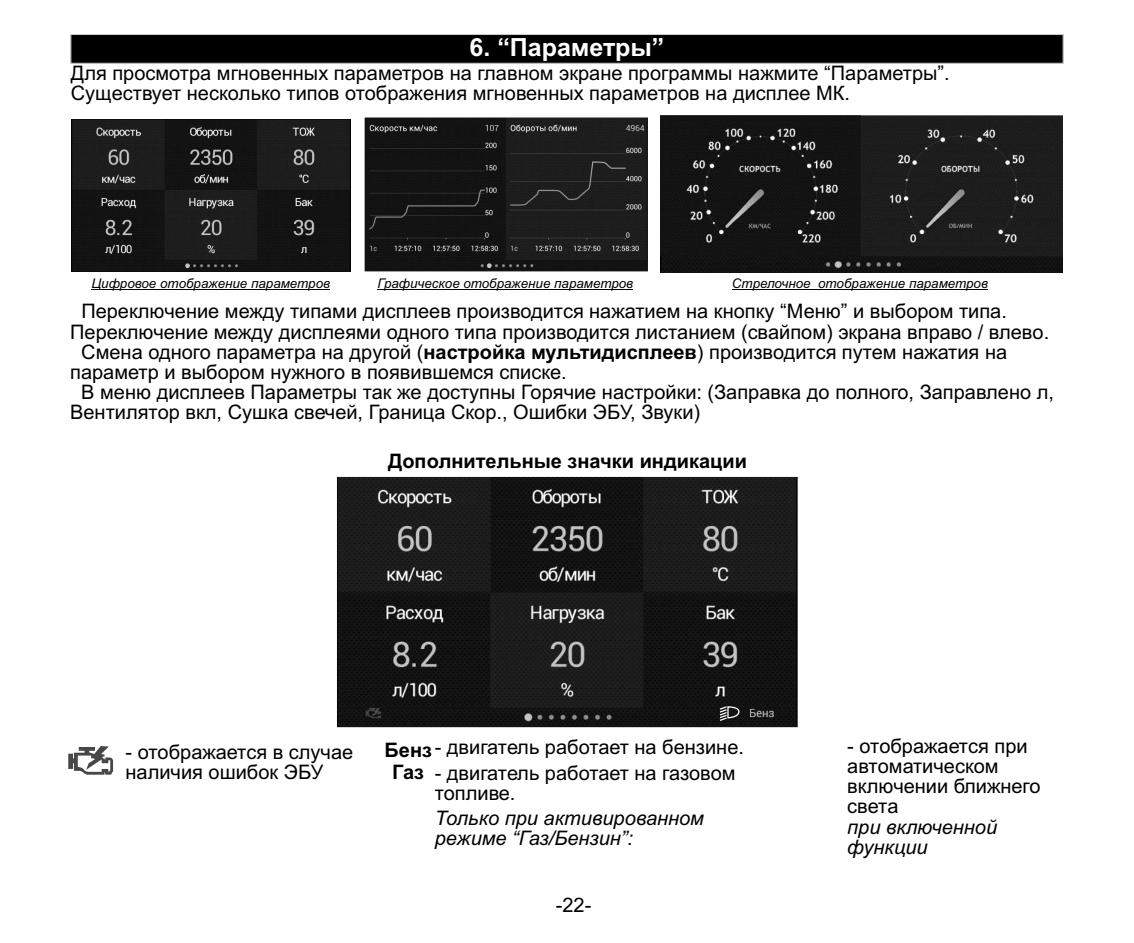
<style>
.page{position:relative;width:1134px;height:943px;background:#fff}
.page>*{position:absolute;margin:0;border:0;box-sizing:border-box;transform-origin:0 0}
.t1{font:700 25px "Arial";color:#fff}
.t2{font:20px/20px "Arial";color:#000}
.t3{font:italic 20px/20px "Arial";color:#000}
.t4{font:700 20px/22.2px "Arial";color:#000;text-align:center}
.t5{font:italic 13.25px "Arial";color:#000}
.s1{font-weight:700}
</style>
<div class="page">
<svg style="left:70px;top:34px;width:994px;height:30px;background:#101010"></svg>
<img style="left:72px;top:120px;width:278px;height:151px">
<img style="left:365px;top:117px;width:283px;height:154px">
<img style="left:661px;top:116px;width:402px;height:156px">
<hr style="left:92px;top:289px;width:238px;height:1px;background:#000">
<svg style="left:68px;top:746px;width:45px;height:28px"></svg>
<hr style="left:377px;top:289px;width:256px;height:1px;background:#000">
<hr style="left:732px;top:289px;width:256px;height:1px;background:#000">
<img style="left:337px;top:477px;width:461px;height:250px">
<img style="left:365px;top:707px;width:16px;height:11px">
<img style="left:750px;top:708px;width:24px;height:9px">
<svg style="left:718px;top:705px;width:22px;height:17px"></svg>
<p class="t1" style="left:470px;top:38px;width:196px">6. “Параметры”</p>
<p class="t2" style="left:71px;top:65px;width:880px">Для просмотра мгновенных параметров на главном экране программы нажмите “Параметры”.<br>Существует несколько типов отображения мгновенных параметров на дисплее МК.</p>
<p class="t5" style="left:92px;top:278px;width:240px">Цифровое отображение параметров</p>
<p class="t2" style="left:81px;top:293px;width:927px;line-height:40.2px">Переключение между типами дисплеев производится нажатием на кнопку “Меню” и выбором типа.<br>Смена одного параметра на другой (<span class="s1">настройка мультидисплеев</span>) производится путем нажатия на</p>
<p class="t2" style="left:70px;top:363px;width:498px">параметр и выбором нужного в появившемся списке.</p>
<p class="t2" style="left:81px;top:384px;width:974px">В меню дисплеев Параметры так же доступны Горячие настройки: (Заправка до полного, Заправлено л,</p>
<p class="t2" style="left:70px;top:404px;width:631px">Вентилятор вкл, Сушка свечей, Граница Скор., Ошибки ЭБУ, Звуки)</p>
<p class="t5" style="left:377px;top:278px;width:257px">Графическое отображение параметров</p>
<p class="t5" style="left:732px;top:278px;width:258px">Стрелочное отображение параметров</p>
<p class="t2" style="left:70px;top:323px;width:980px">Переключение между дисплеями одного типа производится листанием (свайпом) экрана вправо / влево.</p>
<p class="t4" style="left:388px;top:451px;width:360px">Дополнительные значки индикации</p>
<p class="t2" style="left:435px;top:739px;width:311px">- двигатель работает на бензине.</p>
<p class="t2" style="left:435px;top:764px;width:302px">- двигатель работает на газовом топливе.</p>
<p class="t3" style="left:435px;top:810px;width:271px">Только при активированном режиме “Газ/Бензин”:</p>
<p class="t2" style="left:126px;top:744px;width:229px">- отображается в случае наличия ошибок ЭБУ</p>
<p class="t4" style="left:384px;top:740px;width:49px">Бенз<br>Газ</p>
<p class="t2" style="left:556px;top:896px;width:37px">-22-</p>
<p class="t2" style="left:847px;top:738px;width:195px">- отображается при автоматическом включении ближнего света</p>
<p class="t3" style="left:847px;top:818px;width:151px">при включенной функции</p>
</div>
